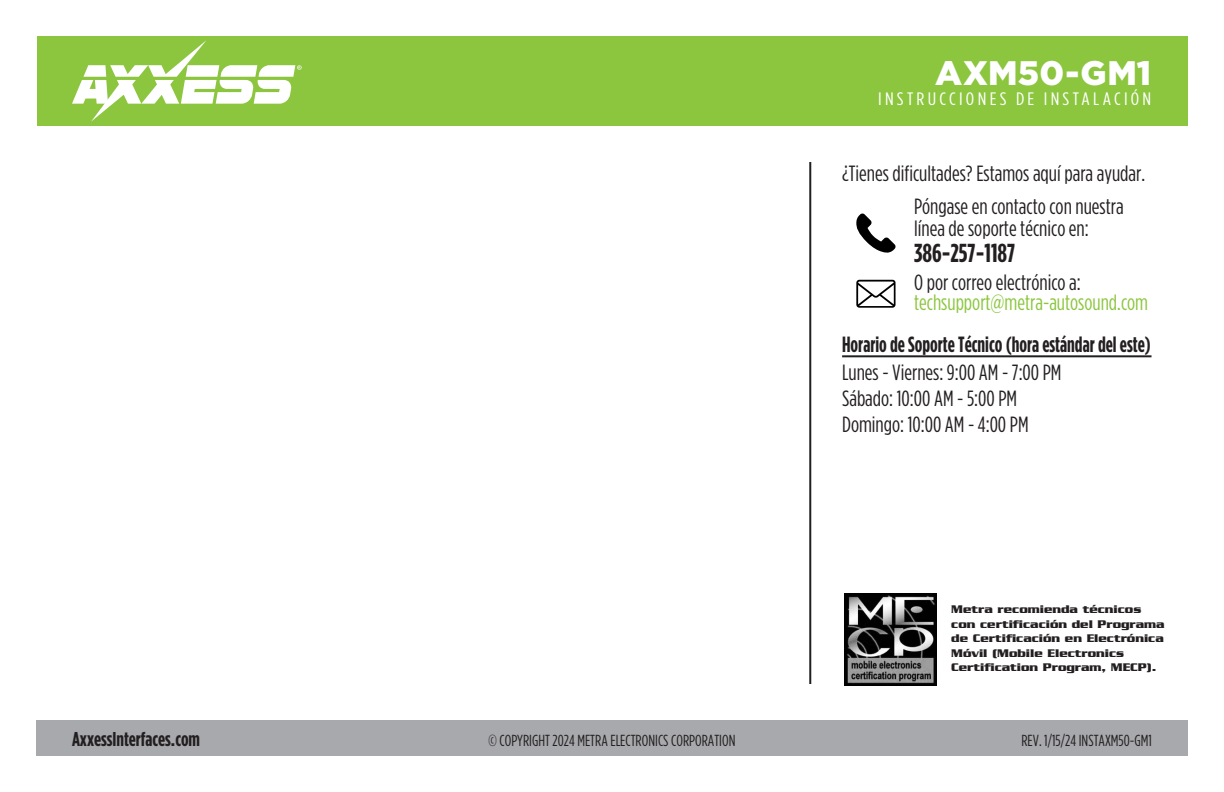
<style>
.page{position:relative;width:1224px;height:792px;background:#fff}
.page>*{position:absolute;margin:0;border:0;box-sizing:border-box;transform-origin:0 0}
.t1{font:900 34px "Gotham";letter-spacing:.005em;color:#fff}
.t2{font:700 26px "Gotham Condensed";color:#231f20}
.t3{font:22px/26px "Gotham Condensed";color:#231f20}
.t4{font:700 22px "Gotham Condensed";color:#231f20;scale:.92 1}
.t5{font:22px "Gotham Condensed";color:#8bc63e}
.t6{font:700 20px "Gotham Condensed";color:#231f20}
.t7{font:18px "Gotham Condensed";letter-spacing:.16em;color:#fff;scale:1.14 1}
.t8{font:16px "Gotham Condensed";color:#231f20}
.t9{font:700 12px/14.4px "Serpentine";color:#231f20}
</style>
<div class="page">
<div style="left:36px;top:720px;width:1152px;height:36px;background:#a8a9ad"></div>
<hr style="left:809px;top:162px;width:2px;height:522px;background:#231f20">
<div style="left:37px;top:36px;width:1150px;height:90px;background:#8bc63e"></div>
<svg style="left:72px;top:40px;width:230px;height:82px"></svg>
<hr style="left:842px;top:355px;width:310px;height:2px;background:#231f20">
<svg style="left:856px;top:214px;width:40px;height:39px"></svg>
<svg style="left:856px;top:280px;width:40px;height:28px"></svg>
<img style="left:844px;top:594px;width:92px;height:91px">
<h1 class="t1" style="left:935px;top:53px;width:218px">AXM50-GM1</h1>
<p class="t7" style="left:878px;top:89px;width:241px">INSTRUCCIONES DE INSTALACIÓN</p>
<p class="t3" style="left:914px;top:156px;width:233px;line-height:33px;text-indent:-72px">¿Tienes dificultades? Estamos aquí para ayudar.<br>Póngase en contacto con nuestra</p>
<p class="t3" style="left:914px;top:215px;width:176px">línea de soporte técnico en:</p>
<p class="t2" style="left:914px;top:238px;width:103px">386-257-1187</p>
<p class="t3" style="left:914px;top:269px;width:168px">O por correo electrónico a:</p>
<p class="t5" style="left:914px;top:290px;width:236px">techsupport@metra-autosound.com</p>
<p class="t4" style="left:842px;top:331px;width:337px">Horario de Soporte Técnico (hora estándar del este)</p>
<p class="t3" style="left:842px;top:359px;width:221px">Lunes - Viernes: 9:00 AM - 7:00 PM<br>Sábado: 10:00 AM - 5:00 PM<br>Domingo: 10:00 AM - 4:00 PM</p>
<p class="t9" style="left:951px;top:602px;width:215px">Metra recomienda técnicos con certificación del Programa de Certificación en Electrónica<br>Móvil (Mobile Electronics<br>Certification Program, MECP).</p>
<p class="t6" style="left:72px;top:728px;width:130px">AxxessInterfaces.com</p>
<p class="t8" style="left:489px;top:732px;width:248px">© COPYRIGHT 2024 METRA ELECTRONICS CORPORATION</p>
<p class="t8" style="left:1021px;top:732px;width:132px">REV. 1/15/24 INSTAXM50-GM1</p>
</div>
